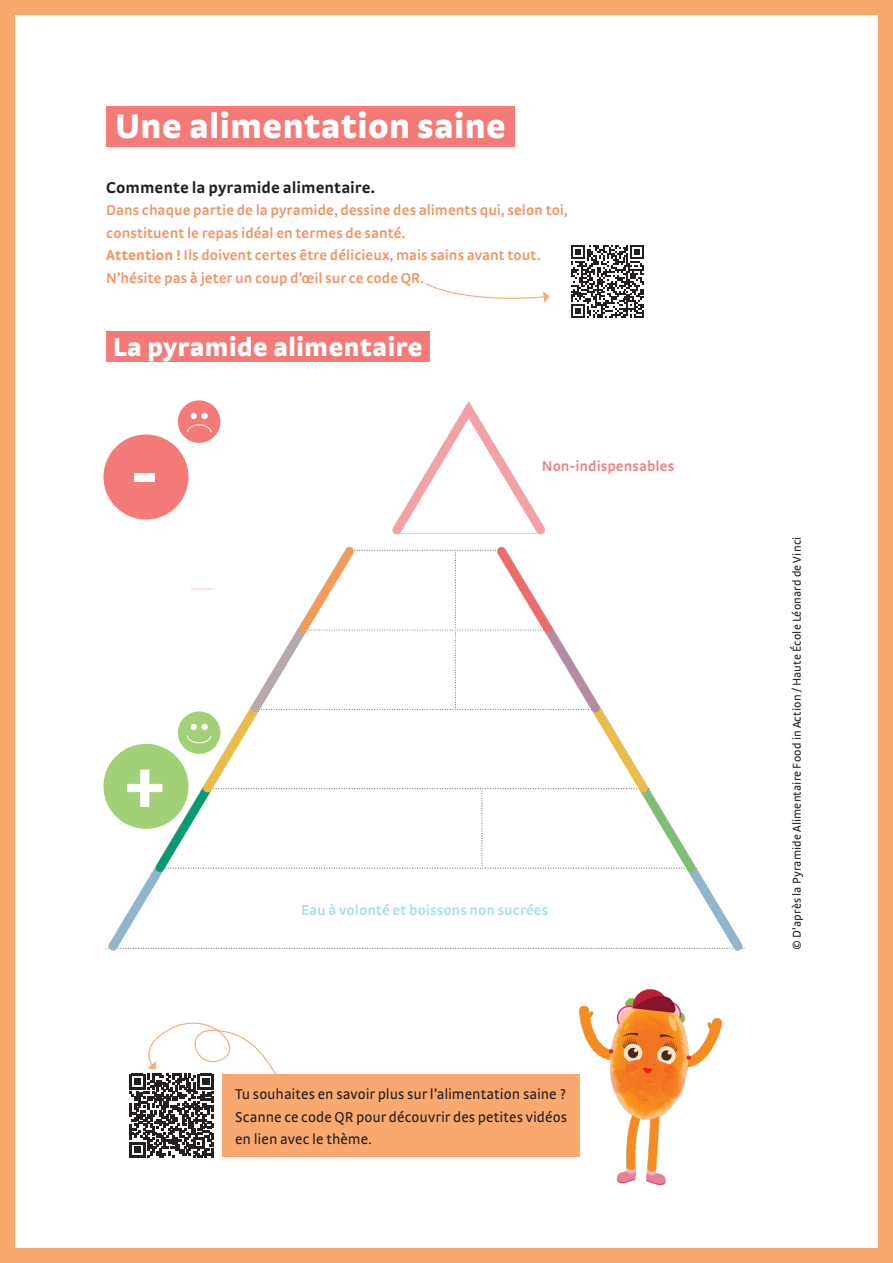
<style>
.page{position:relative;width:893px;height:1263px;background:#fff}
.page>*{position:absolute;margin:0;border:0;box-sizing:border-box;transform-origin:0 0}
.Body_Poster{font:700 72px "Strada Pro";color:#fff}
.Titel{font:900 36px "Strada Pro";letter-spacing:-.005em;color:#fff}
.Titel-2{font:900 27px "Strada Pro";color:#fff}
.Titel_3b{font:700 16.5px "Strada Pro";color:#231f20}
.opsomming{font:600 15px/22.5px "Strada Pro";letter-spacing:.005em;color:#f68e5b}
.body{font:15px/22.5px "Strada Pro";color:#231f20;text-align:justify}
.body-2{font:600 15px "Strada Pro";letter-spacing:.005em;color:#a7dde9}
.body-3{font:600 15px "Strada Pro";letter-spacing:.005em;color:#f37a76}
.Body_Poster-2{font:12px "Strada Pro";letter-spacing:.01em;color:#231f20}
.s1{font-weight:700}
</style>
<div class="page">
<div style="left:0;top:0;width:893px;height:1263px;border:15px solid #f9a86f"></div>
<div style="left:106px;top:106px;width:409px;height:41px;background:#f37a76"></div>
<div style="left:106px;top:332px;width:323px;height:30px;background:#f37a76"></div>
<div style="left:222px;top:1074px;width:358px;height:83px;background:#f9a86f"></div>
<svg style="left:425px;top:283px;width:125px;height:20px"></svg>
<svg style="left:129px;top:1035px;width:147px;height:123px"></svg>
<img style="left:584px;top:1035px;width:135px;height:150px">
<svg style="left:571px;top:245px;width:73px;height:73px"></svg>
<img style="left:105px;top:401px;width:640px;height:634px">
<div style="left:103px;top:434px;width:85px;height:85px;background:#f37a76;border-radius:50%"></div>
<div style="left:103px;top:744px;width:85px;height:85px;background:#a1d076;border-radius:50%"></div>
<div style="left:178px;top:400px;width:42px;height:43px;background:#f37a76;border-radius:50%"></div>
<div style="left:190px;top:413px;width:7px;height:6px;background:#fff;border-radius:50%"></div>
<div style="left:201px;top:413px;width:7px;height:6px;background:#fff;border-radius:50%"></div>
<svg style="left:186px;top:424px;width:26px;height:8px"></svg>
<div style="left:178px;top:711px;width:42px;height:43px;background:#a1d076;border-radius:50%"></div>
<div style="left:190px;top:724px;width:7px;height:6px;background:#fff;border-radius:50%"></div>
<div style="left:201px;top:724px;width:7px;height:6px;background:#fff;border-radius:50%"></div>
<svg style="left:186px;top:735px;width:26px;height:8px"></svg>
<p class="Titel" style="left:115px;top:100px;width:393px">Une alimentation saine</p>
<p class="Titel_3b" style="left:106px;top:176px;width:270px">Commente la pyramide alimentaire.</p>
<p class="opsomming" style="left:106px;top:198px;width:463px">Dans chaque partie de la pyramide, dessine des aliments qui, selon toi, constituent le repas idéal en termes de santé.</p>
<p class="opsomming" style="left:106px;top:243px;width:436px"><span class="s1">Attention !</span> Ils doivent certes être délicieux, mais sains avant tout.</p>
<p class="opsomming" style="left:106px;top:266px;width:319px">N’hésite pas à jeter un coup d’œil sur ce code QR.</p>
<p class="Titel-2" style="left:113px;top:327px;width:312px">La pyramide alimentaire</p>
<p class="Body_Poster" style="left:131px;top:422px;width:29px">-</p>
<p class="Body_Poster" style="left:124px;top:731px;width:43px">+</p>
<p class="body-3" style="left:542px;top:455px;width:134px">Non-indispensables</p>
<p class="body-2" style="left:301px;top:899px;width:249px">Eau à volonté et boissons non sucrées</p>
<p class="body" style="left:235px;top:1082px;width:333px">Tu souhaites en savoir plus sur l’alimentation saine ?<br>Scanne ce code QR pour découvrir des petites vidéos en lien avec le thème.</p>
<p class="Body_Poster-2" style="left:788px;top:949px;width:414px;rotate:-90deg">© D'après la Pyramide Alimentaire Food in Action / Haute École Léonard de Vinci</p>
</div>
